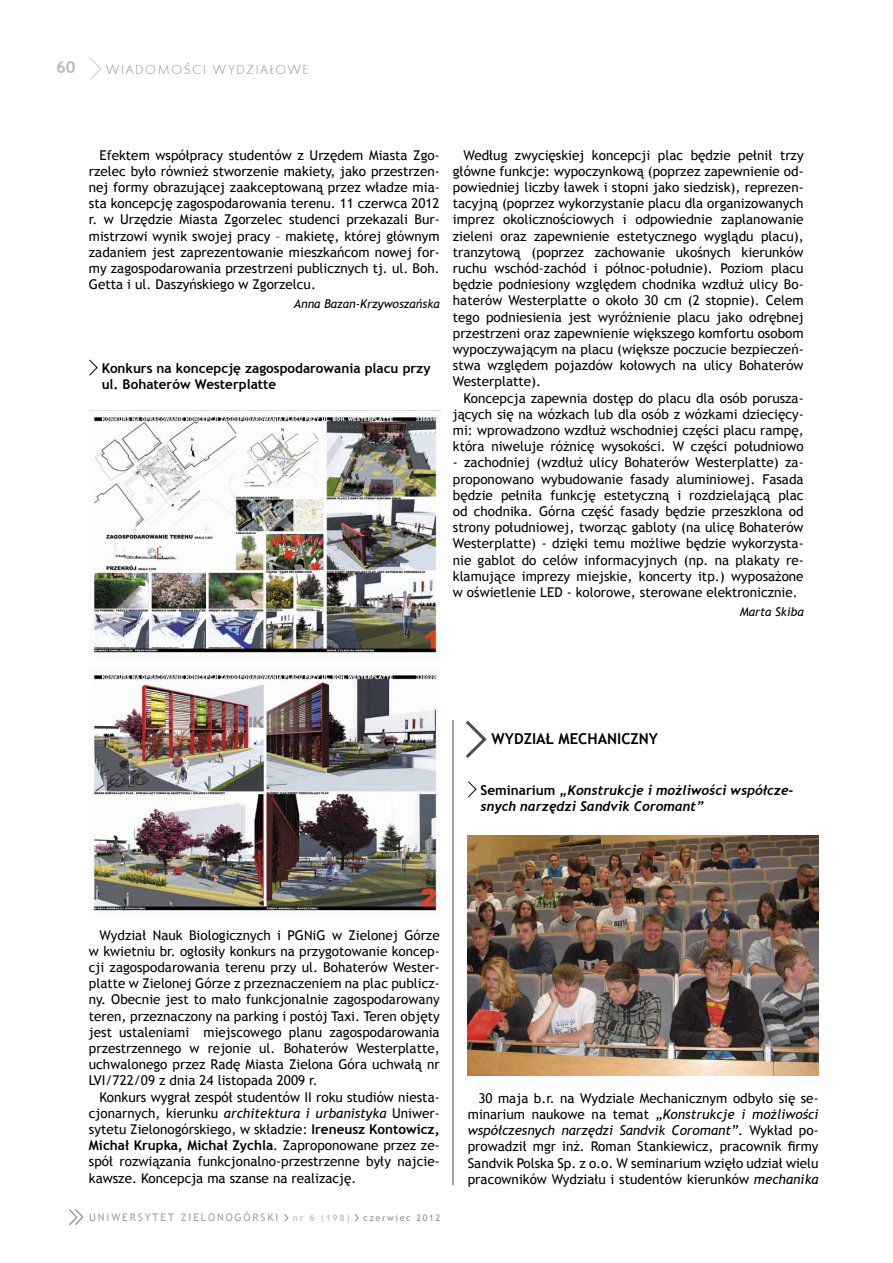
<style>
.page{position:relative;width:893px;height:1263px;background:#fff}
.page>*{position:absolute;margin:0;border:0;box-sizing:border-box;transform-origin:0 0}
.t1{font:700 16.5px "Trebuchet MS";color:#b8babc}
.t2{font:700 15px "Trebuchet MS";color:#000}
.t3{font:13.5px/16.2px "Trebuchet MS";color:#000;text-align:justify}
.t4{font:italic 700 13.5px/16.2px "Trebuchet";color:#000}
.t5{font:700 13.5px/16.2px "Trebuchet MS";color:#000}
.t6{font:13.5px "Futura TEE Ligh";letter-spacing:.12em;color:#8a8c8e}
.t7{font:italic 12px "Trebuchet MS";color:#000}
.t8{font:10.5px "Trebuchet MS";letter-spacing:.18em;color:#9da0a2}
.t9{font:9px "Trebuchet MS";letter-spacing:.18em;color:#8a8c8e}
.t10{font:700 9px "Trebuchet MS";color:#c0c2c4}
.s1{font-family:"Trebuchet MS";font-style:normal}
.s2{font-style:italic}
.s3{font-weight:700}
</style>
<div class="page">
<svg style="left:90px;top:58px;width:12px;height:22px"></svg>
<svg style="left:284px;top:1214px;width:4px;height:8px"></svg>
<svg style="left:355px;top:1214px;width:4px;height:8px"></svg>
<svg style="left:69px;top:1209px;width:15px;height:17px"></svg>
<img style="left:89px;top:410px;width:351px;height:243px">
<img style="left:89px;top:672px;width:351px;height:239px">
<hr style="left:453px;top:720px;width:1px;height:465px;background:#4a4a4d">
<svg style="left:468px;top:781px;width:9px;height:17px"></svg>
<svg style="left:465px;top:720px;width:22px;height:38px"></svg>
<img style="left:468px;top:836px;width:351px;height:240px">
<svg style="left:89px;top:359px;width:9px;height:17px"></svg>
<p class="t1" style="left:56px;top:57px;width:21px">60</p>
<p class="t6" style="left:106px;top:61px;width:204px">WIADOMOŚCI WYDZIAŁOWE</p>
<p class="t3" style="left:89px;top:147px;width:352px;text-indent:11px">Efektem współpracy studentów z Urzędem Miasta Zgo&shy;rzelec było również stworzenie makiety, jako przestrzen&shy;nej formy obrazującej zaakceptowaną przez władze mia&shy;sta koncepcję zagospodarowania terenu. 11 czerwca 2012 r. w Urzędzie Miasta Zgorzelec studenci przekazali Bur&shy;mistrzowi wynik swojej pracy – makietę, której głównym zadaniem jest zaprezentowanie mieszkańcom nowej for&shy;my zagospodarowania przestrzeni publicznych tj. ul. Boh.<br>Getta i ul. Daszyńskiego w Zgorzelcu.</p>
<p class="t7" style="left:294px;top:296px;width:147px">Anna Bazan-Krzywoszańska</p>
<p class="t5" style="left:102px;top:360px;width:330px">Konkurs na koncepcję zagospodarowania placu przy ul. Bohaterów Westerplatte</p>
<p class="t3" style="left:453px;top:147px;width:352px;text-indent:11px">Według zwycięskiej koncepcji plac będzie pełnił trzy główne funkcje: wypoczynkową (poprzez zapewnienie od&shy;powiedniej liczby ławek i stopni jako siedzisk), reprezen&shy;tacyjną (poprzez wykorzystanie placu dla organizowanych imprez okolicznościowych i odpowiednie zaplanowanie zieleni oraz zapewnienie estetycznego wyglądu placu), tranzytową (poprzez zachowanie ukośnych kierunków ruchu wschód-zachód i północ-południe). Poziom placu będzie podniesiony względem chodnika wzdłuż ulicy Bo&shy;haterów Westerplatte o około 30 cm (2 stopnie). Celem tego podniesienia jest wyróżnienie placu jako odrębnej przestrzeni oraz zapewnienie większego komfortu osobom wypoczywającym na placu (większe poczucie bezpieczeń&shy;stwa względem pojazdów kołowych na ulicy Bohaterów Westerplatte).</p>
<p class="t3" style="left:453px;top:390px;width:352px;text-indent:11px">Koncepcja zapewnia dostęp do placu dla osób porusza&shy;jących się na wózkach lub dla osób z wózkami dziecięcy&shy;mi: wprowadzono wzdłuż wschodniej części placu rampę, która niweluje różnicę wysokości. W części południowo</p>
<p class="t3" style="left:453px;top:455px;width:352px">- zachodniej (wzdłuż ulicy Bohaterów Westerplatte) za&shy;proponowano wybudowanie fasady aluminiowej. Fasada będzie pełniła funkcję estetyczną i rozdzielającą plac od chodnika. Górna część fasady będzie przeszklona od strony południowej, tworząc gabloty (na ulicę Bohaterów Westerplatte) - dzięki temu możliwe będzie wykorzysta&shy;nie gablot do celów informacyjnych (np. na plakaty re&shy;klamujące imprezy miejskie, koncerty itp.) wyposażone w oświetlenie LED - kolorowe, sterowane elektronicznie.</p>
<p class="t7" style="left:740px;top:604px;width:65px">Marta Skiba</p>
<p class="t2" style="left:492px;top:730px;width:10px">wydział</p>
<p class="t2" style="left:559px;top:730px;width:10px">mechanic</p>
<p class="t2" style="left:631px;top:730px;width:19px">Zny</p>
<p class="t4" style="left:481px;top:782px;width:314px"><span class="s1">Seminarium</span> „Konstrukcje i możliwości współcze&shy;snych narzędzi Sandvik Coromant”</p>
<p class="t3" style="left:89px;top:927px;width:352px;text-indent:11px">Wydział Nauk Biologicznych i PGNiG w Zielonej Górze w kwietniu br. ogłosiły konkurs na przygotowanie koncep&shy;cji zagospodarowania terenu przy ul. Bohaterów Wester&shy;platte w Zielonej Górze z przeznaczeniem na plac publicz&shy;ny. Obecnie jest to mało funkcjonalnie zagospodarowany teren, przeznaczony na parking i postój Taxi. Teren objęty jest ustaleniami miejscowego planu zagospodarowania przestrzennego w rejonie ul. Bohaterów Westerplatte, uchwalonego przez Radę Miasta Zielona Góra uchwałą nr LVI/722/09 z dnia 24 listopada 2009 r.</p>
<p class="t3" style="left:89px;top:1089px;width:352px;text-indent:11px">Konkurs wygrał zespół studentów II roku studiów niesta&shy;cjonarnych, kierunku <span class="s2">architektura i urbanistyka</span> Uniwer&shy;sytetu Zielonogórskiego, w składzie: <span class="s3">Ireneusz Kontowicz, Michał Krupka, Michał Zychla</span>. Zaproponowane przez ze&shy;spół rozwiązania funkcjonalno-przestrzenne były najcie&shy;kawsze. Koncepcja ma szanse na realizację.</p>
<p class="t8" style="left:89px;top:1211px;width:191px">UNIWERSYTET ZIELONOGÓRSKI</p>
<p class="t10" style="left:293px;top:1212px;width:58px">nr 6 (198)</p>
<p class="t9" style="left:364px;top:1212px;width:78px">czerwiec 2012</p>
<p class="t3" style="left:468px;top:1090px;width:352px;text-indent:11px">30 maja b.r. na Wydziale Mechanicznym odbyło się se&shy;minarium naukowe na temat <span class="s2">„Konstrukcje i możliwości współczesnych narzędzi Sandvik Coromant”</span>. Wykład po&shy;prowadził mgr inż. Roman Stankiewicz, pracownik firmy Sandvik Polska Sp. z o.o. W seminarium wzięło udział wielu pracowników Wydziału i studentów kierunków <span class="s2">mechanika</span></p>
</div>
